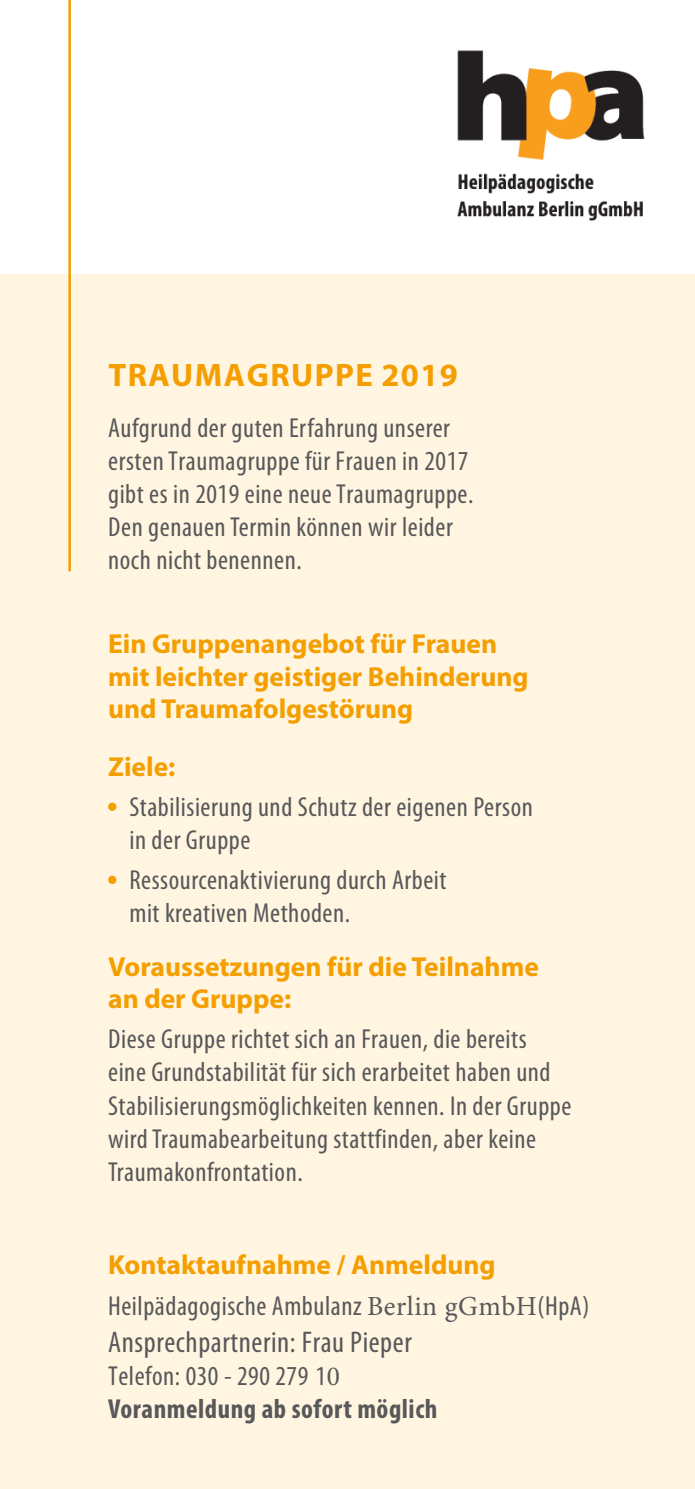
<style>
.page{position:relative;width:695px;height:1489px;background:#fff}
.page>*{position:absolute;margin:0;border:0;box-sizing:border-box;transform-origin:0 0}
.t1{font:700 32.5px "Myriad Pro";letter-spacing:.045em;color:#f49e00}
.t2{font:condensed 30px "Myriad Pro";letter-spacing:.02em;color:#58585a}
.t3{font:condensed 27.5px/33px "Myriad Pro";letter-spacing:.02em;color:#58585a}
.t4{font:700 27.5px/32.5px "Myriad Pro";color:#f49e00}
.t5{font:700 condensed 27.5px/33px "Myriad Pro";letter-spacing:.02em;color:#58585a}
.s1{font-weight:700;font-stretch:normal;color:#f49e00}
.s2{font-family:"Minion Pro";font-stretch:normal}
.s3{font-weight:400}
.s4{font-family:"Minion Pro";font-weight:400;font-stretch:normal}
</style>
<div class="page">
<div style="left:0;top:275px;width:694px;height:1213px;background:#fff5e0"></div>
<hr style="left:68px;top:0;width:3px;height:571px;background:#f49e00">
<div style="left:108px;top:802px;width:8px;height:8px;background:#f49e00;border-radius:50%"></div>
<div style="left:108px;top:875px;width:8px;height:9px;background:#f49e00;border-radius:50%"></div>
<img style="left:457px;top:50px;width:188px;height:171px">
<p class="t1" style="left:108px;top:354px;width:351px">TRAUMAGRUPPE 2019</p>
<p class="t3" style="left:108px;top:412px;width:367px">Aufgrund der guten Erfahrung unserer ersten Traumagruppe für Frauen in 2017 gibt es in 2019 eine neueTraumagruppe.<br>Den genauen Termin können wir leider noch nicht benennen.</p>
<p class="t4" style="left:108px;top:627px;width:422px">Ein Gruppenangebot für Frauen mit leichter geistiger Behinderung und Traumafolgestörung</p>
<p class="t4" style="left:108px;top:749px;width:69px">Ziele:</p>
<p class="t3" style="left:129px;top:790px;width:405px">Stabilisierung und Schutz der eigenen Person in der Gruppe</p>
<p class="t3" style="left:129px;top:864px;width:318px">Ressourcenaktivierung durch Arbeit mit kreativen Methoden.</p>
<p class="t4" style="left:108px;top:949px;width:432px">Voraussetzungen für die Teilnahme an der Gruppe:</p>
<p class="t3" style="left:108px;top:1023px;width:464px">Diese Gruppe richtet sich an Frauen, die bereits eine Grundstabilität für sich erarbeitet haben und Stabilisierungsmöglichkeiten kennen. In der Gruppe wird Traumabearbeitung stattfinden, aber keine Traumakonfrontation.</p>
<p class="t3" style="left:108px;top:1245px;width:482px;line-height:40px"><span class="s1">Kontaktaufnahme / Anmeldung<br></span>Heilpädagogische Ambulanz <span class="s2">Berlin gGmbH</span>(HpA)</p>
<p class="t2" style="left:108px;top:1325px;width:305px">Ansprechpartnerin: Frau Pieper</p>
<p class="t5" style="left:108px;top:1358px;width:330px"><span class="s3">Telefon: 030 - 290 279 1</span><span class="s4">0<br></span>Voranmeldung ab sofort möglich</p>
</div>
